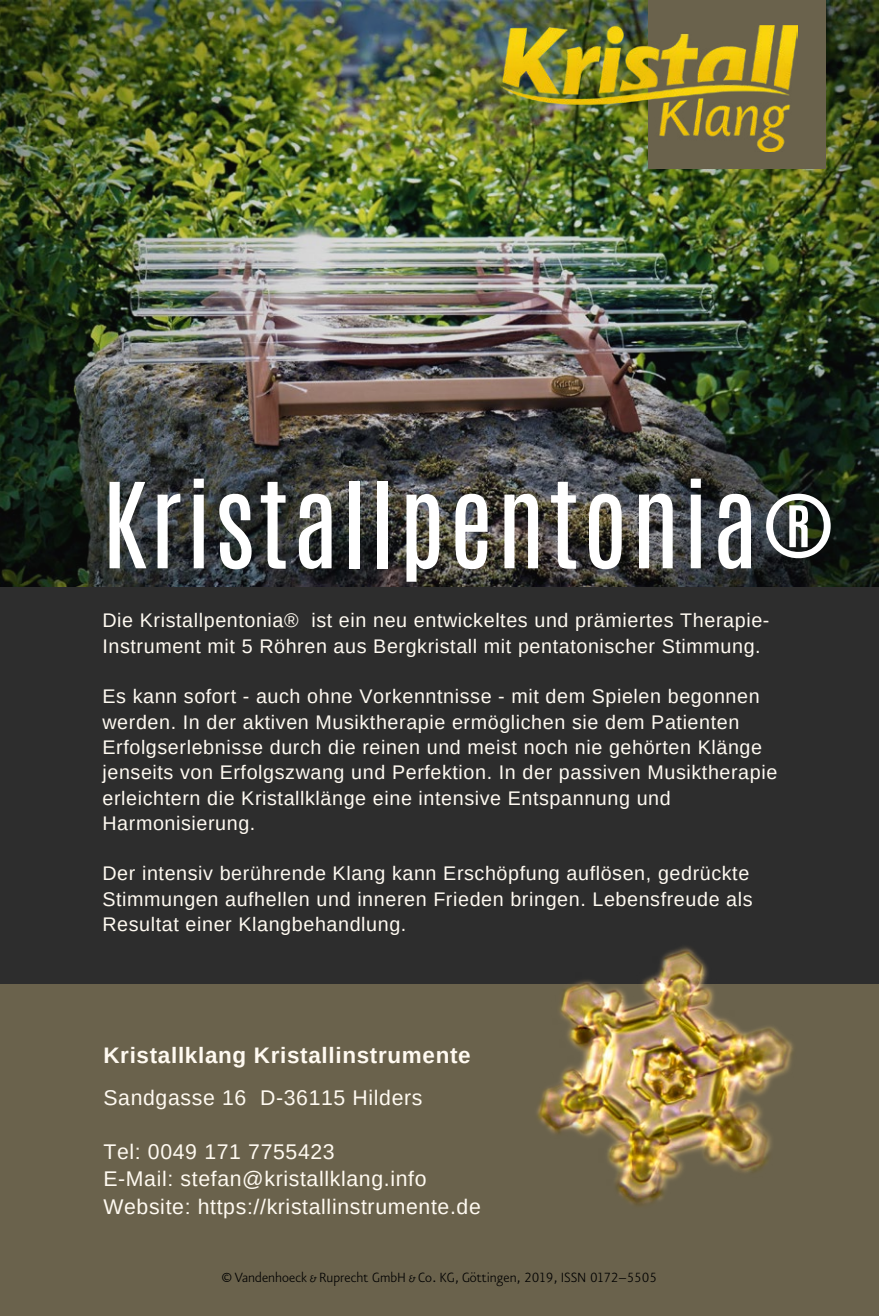
<style>
.page{position:relative;width:879px;height:1316px;background:#fff}
.page>*{position:absolute;margin:0;border:0;box-sizing:border-box;transform-origin:0 0}
.t1{font:100.6px "Antonio";letter-spacing:.04em;color:#fff}
.t2{font:700 22.4px "Arimo";letter-spacing:.03em;color:#fffaf1}
.t3{font:21.2px/27.2px "Arimo";letter-spacing:.03em;color:#fffaf1}
.t4{font:19.8px/25.2px "Arimo";letter-spacing:.03em;color:#fffaf1}
.t5{font:300 16px "VR Eureka Sans";color:#000}
</style>
<div class="page">
<div style="left:0;top:0;width:879px;height:1315px;background:#2d2d2d"></div>
<img style="left:0;top:0;width:878px;height:586px">
<div style="left:0;top:984px;width:879px;height:331px;background:#6a624c"></div>
<div style="left:649px;top:0;width:177px;height:168px;background:#6a624c"></div>
<img style="left:500px;top:26px;width:297px;height:126px">
<img style="left:537px;top:946px;width:257px;height:260px">
<p class="t1" style="left:102px;top:451px;width:734px">Kristallpentonia®</p>
<p class="t4" style="left:102px;top:608px;width:668px">Die Kristallpentonia® ist ein neu entwickeltes und prämiertes Therapie-<br>Instrument mit 5 Röhren aus Bergkristall mit pentatonischer Stimmung.</p>
<p class="t4" style="left:102px;top:684px;width:676px">Es kann sofort - auch ohne Vorkenntnisse - mit dem Spielen begonnen werden. In der aktiven Musiktherapie ermöglichen sie dem Patienten Erfolgserlebnisse durch die reinen und meist noch nie gehörten Klänge jenseits von Erfolgszwang und Perfektion. In der passiven Musiktherapie erleichtern die Kristallklänge eine intensive Entspannung und Harmonisierung.</p>
<p class="t4" style="left:102px;top:861px;width:652px">Der intensiv berührende Klang kann Erschöpfung auflösen, gedrückte<br>Stimmungen aufhellen und inneren Frieden bringen. Lebensfreude als<br>Resultat einer Klangbehandlung.</p>
<p class="t2" style="left:103px;top:1039px;width:369px">Kristallklang Kristallinstrumente</p>
<p class="t3" style="left:103px;top:1083px;width:321px">Sandgasse 16 D-36115 Hilders</p>
<p class="t3" style="left:103px;top:1138px;width:379px">Tel: 0049 171 7755423<br>E-Mail: stefan@kristallklang.info<br>Website: https://kristallinstrumente.de</p>
<p class="t5" style="left:222px;top:1270px;width:436px">© Vandenhoeck &amp; Ruprecht GmbH &amp; Co. KG, Göttingen, 2019, ISSN 0172–5505</p>
</div>
